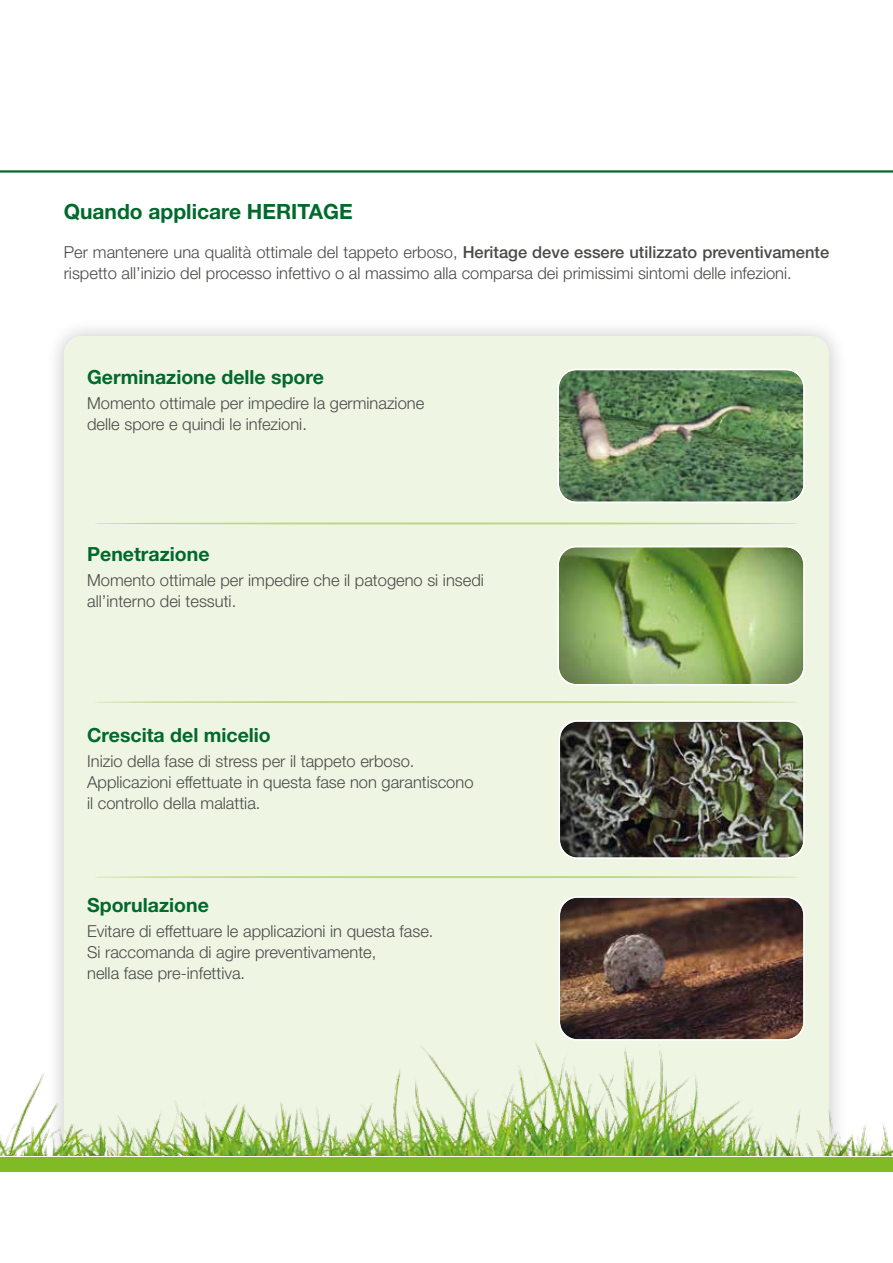
<style>
.page{position:relative;width:893px;height:1263px;background:#fff}
.page>*{position:absolute;margin:0;border:0;box-sizing:border-box;transform-origin:0 0}
.t1{font:700 21px "Helvetica Neue LT Std";color:#00692c}
.t2{font:700 19.5px "Helvetica Neue LT Std";color:#00692c}
.t3{font:300 16.5px/21px "Helvetica Neue LT Std";color:#4a4a49}
.s1{font-weight:500}
</style>
<div class="page">
<div style="left:45px;top:317px;width:803px;height:868px;background:#000;opacity:.23"></div>
<div style="left:64px;top:336px;width:765px;height:830px;background:#eff5e3;border-radius:18px"></div>
<img style="left:0;top:979px;width:893px;height:178px">
<hr style="left:0;top:170px;width:893px;height:3px;background:#00692c">
<div style="left:0;top:1157px;width:893px;height:106px;background:#fff"></div>
<div style="left:0;top:1157px;width:893px;height:14px;background:#80ba27"></div>
<img style="left:560px;top:372px;width:242px;height:128px">
<div style="left:557px;top:369px;width:248px;height:134px;border:2px solid #fff;border-radius:18px"></div>
<img style="left:560px;top:549px;width:242px;height:135px">
<div style="left:557px;top:546px;width:248px;height:139px;border:2px solid #fff;border-radius:18px"></div>
<img style="left:561px;top:723px;width:241px;height:133px">
<div style="left:558px;top:720px;width:247px;height:139px;border:2px solid #fff;border-radius:18px"></div>
<hr style="left:94px;top:522px;width:705px;height:2px;background:#bed78b;border-radius:50%">
<hr style="left:94px;top:701px;width:705px;height:2px;background:#bed78b;border-radius:50%">
<hr style="left:94px;top:876px;width:705px;height:2px;background:#bed78b;border-radius:50%">
<img style="left:560px;top:899px;width:243px;height:140px">
<div style="left:558px;top:896px;width:247px;height:145px;border:2px solid #fff;border-radius:18px"></div>
<p class="t1" style="left:64px;top:199px;width:290px">Quando applicare HERITAGE</p>
<p class="t3" style="left:64px;top:242px;width:767px">Per mantenere una qualità ottimale del tappeto erboso, <span class="s1">Heritage deve essere utilizzato preventivamente </span>rispetto all’inizio del processo infettivo o al massimo alla comparsa dei primissimi sintomi delle infezioni.</p>
<p class="t2" style="left:87px;top:365px;width:238px">Germinazione delle spore</p>
<p class="t3" style="left:87px;top:393px;width:339px">Momento ottimale per impedire la germinazione delle spore e quindi le infezioni.</p>
<p class="t2" style="left:87px;top:542px;width:124px">Penetrazione</p>
<p class="t3" style="left:87px;top:570px;width:398px">Momento ottimale per impedire che il patogeno si insedi all’interno dei tessuti.</p>
<p class="t2" style="left:87px;top:723px;width:185px">Crescita del micelio</p>
<p class="t3" style="left:87px;top:751px;width:388px">Inizio della fase di stress per il tappeto erboso.<br>Applicazioni effettuate in questa fase non garantiscono il controllo della malattia.</p>
<p class="t2" style="left:87px;top:893px;width:123px">Sporulazione</p>
<p class="t3" style="left:87px;top:920px;width:348px">Evitare di effettuare le applicazioni in questa fase.<br>Si raccomanda di agire preventivamente,<br>nella fase pre-infettiva.</p>
</div>
